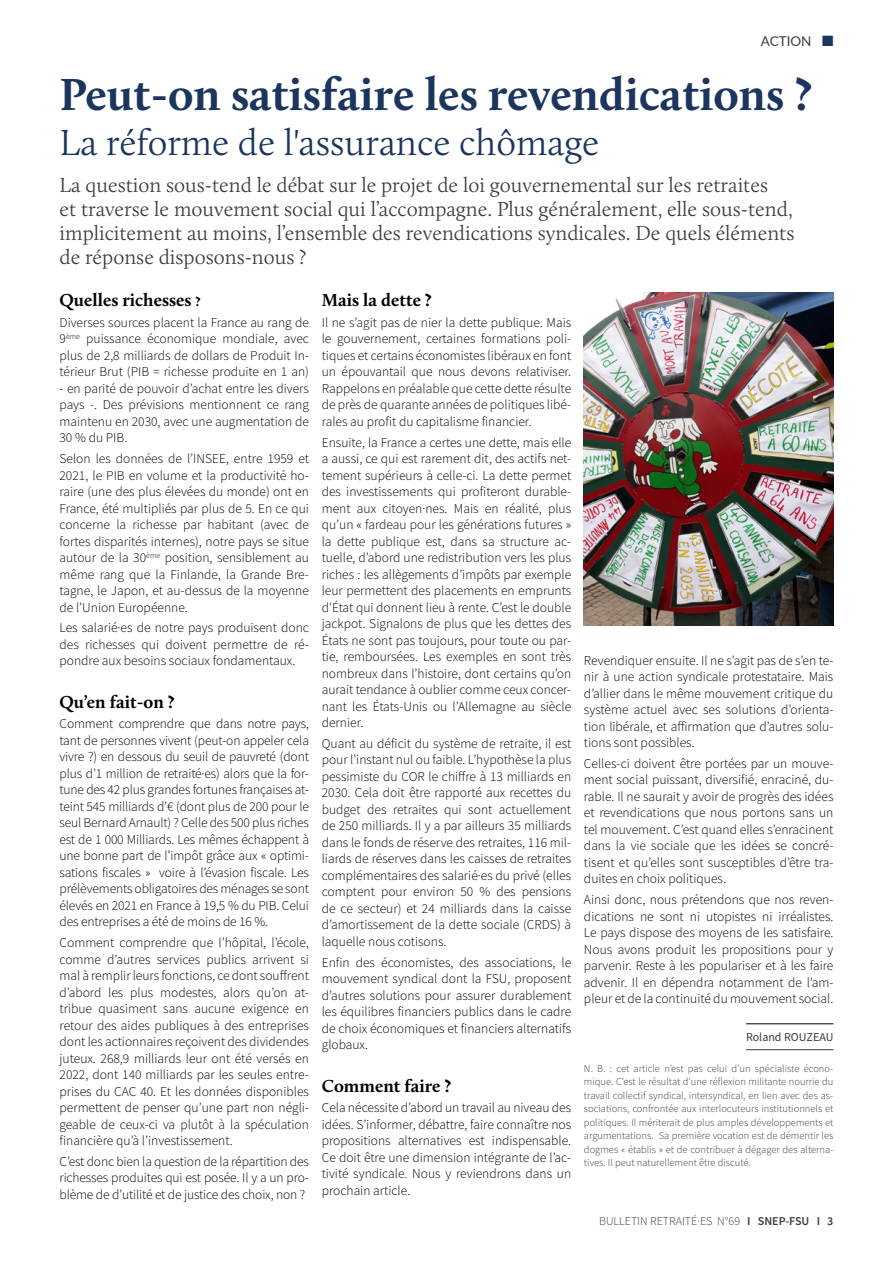
<style>
.page{position:relative;width:893px;height:1263px;background:#fff}
.page>*{position:absolute;margin:0;border:0;box-sizing:border-box;transform-origin:0 0}
.t1{font:700 46.5px "Calluna";color:#1c355e}
.t2{font:300 37.5px "Calluna";color:#1c355e}
.t3{font:300 21px/24px "Calluna";color:#3c3c3b}
.t4{font:700 18px "Calluna";color:#000}
.t5{font:300 13.5px/16.5px "Source Sans Pro";color:#000;text-align:justify}
.t6{font:13.5px "Lato";color:#3c3c3b}
.t7{font:300 12px "Source Sans Pro";color:#3c3c3b}
.t8{font:12px "Source Sans Pro";color:#3c3c3b}
.t9{font:300 10.5px/13.5px "Source Sans Pro";color:#3c3c3b;text-align:justify}
.s1{color:#1c355e}
.s2{font-size:13.5px}
.s3{font-weight:600}
</style>
<div class="page">
<hr style="left:746px;top:1023px;width:87px;height:1px;background:#000">
<hr style="left:746px;top:1049px;width:87px;height:1px;background:#3c3c3b">
<img style="left:584px;top:292px;width:249px;height:333px">
<p class="t6" style="left:761px;top:32px;width:74px">ACTION <span class="s1">■</span></p>
<h1 class="t1" style="left:60px;top:66px;width:754px">Peut-on satisfaire les revendications ?</h1>
<h2 class="t2" style="left:60px;top:120px;width:541px">La réforme de l'assurance chômage</h2>
<p class="t3" style="left:60px;top:173px;width:736px">La question sous-tend le débat sur le projet de loi gouvernemental sur les retraites<br>et traverse le mouvement social qui l’accompagne. Plus généralement, elle sous-tend, implicitement au moins, l’ensemble des revendications syndicales. De quels éléments de réponse disposons-nous ?</p>
<h3 class="t4" style="left:60px;top:289px;width:142px">Quelles richesses <span class="s2">?</span></h3>
<p class="t5" style="left:60px;top:314px;width:251px">Diverses sources placent la France au rang de 9<sup>ème</sup> puissance économique mondiale, avec plus de 2,8 milliards de dollars de Produit In&shy;térieur Brut (PIB = richesse produite en 1 an)</p>
<p class="t5" style="left:60px;top:380px;width:251px">- en parité de pouvoir d’achat entre les divers pays -. Des prévisions mentionnent ce rang maintenu en 2030, avec une augmentation de 30 % du PIB.</p>
<p class="t5" style="left:60px;top:450px;width:251px">Selon les données de l’INSEE, entre 1959 et 2021, le PIB en volume et la productivité ho&shy;raire (une des plus élevées du monde) ont en France, été multipliés par plus de 5. En ce qui concerne la richesse par habitant (avec de fortes disparités internes), notre pays se situe autour de la 30<sup>ème</sup> position, sensiblement au même rang que la Finlande, la Grande Bre&shy;tagne, le Japon, et au-dessus de la moyenne de l’Union Européenne.</p>
<p class="t5" style="left:60px;top:620px;width:251px">Les salarié·es de notre pays produisent donc des richesses qui doivent permettre de ré&shy;pondre aux besoins sociaux fondamentaux.</p>
<h3 class="t4" style="left:60px;top:690px;width:117px">Qu’en fait-on ?</h3>
<p class="t5" style="left:60px;top:716px;width:251px">Comment comprendre que dans notre pays, tant de personnes vivent (peut-on appeler cela vivre ?) en dessous du seuil de pauvreté (dont plus d’1 million de retraité·es) alors que la for&shy;tune des 42 plus grandes fortunes françaises at&shy;teint 545 milliards d’€ (dont plus de 200 pour le seul Bernard Arnault) ? Celle des 500 plus riches est de 1 000 Milliards. Les mêmes échappent à une bonne part de l’impôt grâce aux « optimi&shy;sations fiscales » voire à l’évasion fiscale. Les prélèvements obligatoires des ménages se sont élevés en 2021 en France à 19,5 % du PIB. Celui des entreprises a été de moins de 16 %.</p>
<p class="t5" style="left:60px;top:934px;width:251px">Comment comprendre que l’hôpital, l’école, comme d’autres services publics arrivent si mal à remplir leurs fonctions, ce dont souffrent d’abord les plus modestes, alors qu’on at&shy;tribue quasiment sans aucune exigence en retour des aides publiques à des entreprises dont les actionnaires reçoivent des dividendes juteux. 268,9 milliards leur ont été versés en 2022, dont 140 milliards par les seules entre&shy;prises du CAC 40. Et les données disponibles permettent de penser qu’une part non négli&shy;geable de ceux-ci va plutôt à la spéculation financière qu’à l’investissement.</p>
<p class="t5" style="left:60px;top:1153px;width:251px">C’est donc bien la question de la répartition des richesses produites qui est posée. Il y a un pro&shy;blème de d’utilité et de justice des choix, non ?</p>
<h3 class="t4" style="left:322px;top:289px;width:111px">Mais la dette ?</h3>
<p class="t5" style="left:322px;top:314px;width:251px">Il ne s’agit pas de nier la dette publique. Mais le gouvernement, certaines formations poli&shy;tiques et certains économistes libéraux en font un épouvantail que nous devons relativiser.<br>Rappelons en préalable que cette dette résulte de près de quarante années de politiques libé&shy;rales au profit du capitalisme financier.</p>
<p class="t5" style="left:322px;top:434px;width:251px">Ensuite, la France a certes une dette, mais elle a aussi, ce qui est rarement dit, des actifs net&shy;tement supérieurs à celle-ci. La dette permet des investissements qui profiteront durable&shy;ment aux citoyen·nes. Mais en réalité, plus qu’un « fardeau pour les générations futures » la dette publique est, dans sa structure ac&shy;tuelle, d’abord une redistribution vers les plus riches : les allègements d’impôts par exemple leur permettent des placements en emprunts d'État qui donnent lieu à rente. C’est le double jackpot. Signalons de plus que les dettes des États ne sont pas toujours, pour toute ou par&shy;tie, remboursées. Les exemples en sont très nombreux dans l’histoire, dont certains qu’on aurait tendance à oublier comme ceux concer&shy;nant les États-Unis ou l’Allemagne au siècle dernier.</p>
<p class="t5" style="left:322px;top:735px;width:251px">Quant au déficit du système de retraite, il est pour l’instant nul ou faible. L’hypothèse la plus pessimiste du COR le chiffre à 13 milliards en 2030. Cela doit être rapporté aux recettes du budget des retraites qui sont actuellement de 250 milliards. Il y a par ailleurs 35 milliards dans le fonds de réserve des retraites, 116 mil&shy;liards de réserves dans les caisses de retraites complémentaires des salarié·es du privé (elles comptent pour environ 50 % des pensions de ce secteur) et 24 milliards dans la caisse d’amortissement de la dette sociale (CRDS) à laquelle nous cotisons.</p>
<p class="t5" style="left:322px;top:954px;width:251px">Enfin des économistes, des associations, le mouvement syndical dont la FSU, proposent d’autres solutions pour assurer durablement les équilibres financiers publics dans le cadre de choix économiques et financiers alternatifs globaux.</p>
<h3 class="t4" style="left:322px;top:1074px;width:131px">Comment faire ?</h3>
<p class="t5" style="left:322px;top:1099px;width:251px">Cela nécessite d’abord un travail au niveau des idées. S’informer, débattre, faire connaître nos propositions alternatives est indispensable.<br>Ce doit être une dimension intégrante de l’ac&shy;tivité syndicale. Nous y reviendrons dans un prochain article.</p>
<p class="t5" style="left:584px;top:652px;width:251px">Revendiquer ensuite. Il ne s’agit pas de s’en te&shy;nir à une action syndicale protestataire. Mais d’allier dans le même mouvement critique du système actuel avec ses solutions d’orienta&shy;tion libérale, et affirmation que d’autres solu&shy;tions sont possibles.</p>
<p class="t5" style="left:584px;top:755px;width:251px">Celles-ci doivent être portées par un mouve&shy;ment social puissant, diversifié, enraciné, du&shy;rable. Il ne saurait y avoir de progrès des idées et revendications que nous portons sans un tel mouvement. C’est quand elles s’enracinent dans la vie sociale que les idées se concré&shy;tisent et qu’elles sont susceptibles d’être tra&shy;duites en choix politiques.</p>
<p class="t5" style="left:584px;top:891px;width:251px">Ainsi donc, nous prétendons que nos reven&shy;dications ne sont ni utopistes ni irréalistes.<br>Le pays dispose des moyens de les satisfaire.<br>Nous avons produit les propositions pour y parvenir. Reste à les populariser et à les faire advenir. Il en dépendra notamment de l’am&shy;pleur et de la continuité du mouvement social.</p>
<p class="t8" style="left:746px;top:1029px;width:89px">Roland ROUZEAU</p>
<p class="t9" style="left:584px;top:1061px;width:251px">N. B. : cet article n’est pas celui d’un spécialiste écono&shy;mique. C’est le résultat d’une réflexion militante nourrie du travail collectif syndical, intersyndical, en lien avec des as&shy;sociations, confrontée aux interlocuteurs institutionnels et politiques. Il mériterait de plus amples développements et argumentations. Sa première vocation est de démentir les dogmes « établis » et de contribuer à dégager des alterna&shy;tives. Il peut naturellement être discuté.</p>
<p class="t7" style="left:599px;top:1214px;width:236px">BULLETIN RETRAITÉ·ES N°69 <span class="s3">I SNEP-FSU I 3</span></p>
</div>
